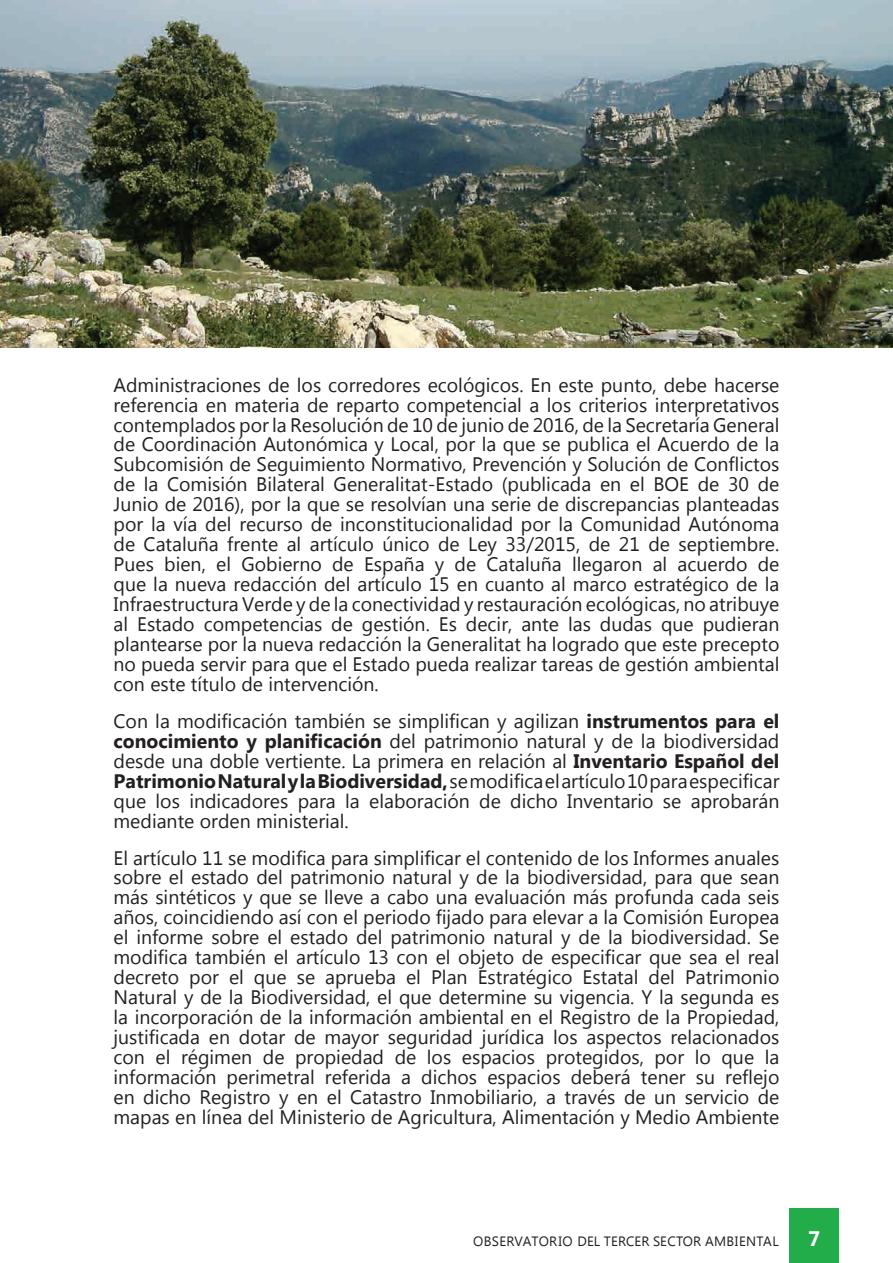
<style>
.page{position:relative;width:893px;height:1263px;background:#fff}
.page>*{position:absolute;margin:0;border:0;box-sizing:border-box;transform-origin:0 0}
.t1{font:700 21px "Lao UI";color:#fff}
.t2{font:19.5px/20px "Lao UI";color:#231f20;text-align:justify}
.t3{font:13.5px "Lao UI";letter-spacing:.02em;color:#231f20}
.s1{font-weight:700}
</style>
<div class="page">
<div style="left:789px;top:1209px;width:50px;height:54px;background:#23ac4a"></div>
<img style="left:0;top:0;width:893px;height:347px">
<p class="t2" style="left:114px;top:374px;width:667px">Administraciones de los corredores ecológicos. En este punto, debe hacerse referencia en materia de reparto competencial a los criterios interpretativos contemplados por la Resolución de 10 de junio de 2016, de la Secretaría General de Coordinación Autonómica y Local, por la que se publica el Acuerdo de la Subcomisión de Seguimiento Normativo, Prevención y Solución de Conflictos de la Comisión Bilateral Generalitat-Estado (publicada en el BOE de 30 de Junio de 2016), por la que se resolvían una serie de discrepancias planteadas por la vía del recurso de inconstitucionalidad por la Comunidad Autónoma de Cataluña frente al artículo único de Ley 33/2015, de 21 de septiembre.<br>Pues bien, el Gobierno de España y de Cataluña llegaron al acuerdo de que la nueva redacción del artículo 15 en cuanto al marco estratégico de la Infraestructura Verde y de la conectividad y restauración ecológicas, no atribuye al Estado competencias de gestión. Es decir, ante las dudas que pudieran plantearse por la nueva redacción la Generalitat ha logrado que este precepto no pueda servir para que el Estado pueda realizar tareas de gestión ambiental con este título de intervención.</p>
<p class="t2" style="left:114px;top:710px;width:667px">Con la modificación también se simplifican y agilizan <span class="s1">instrumentos para el conocimiento y planificación</span> del patrimonio natural y de la biodiversidad desde una doble vertiente. La primera en relación al <span class="s1">Inventario Español del Patrimonio Natural y la Biodiversidad,</span> se modifica el artículo 10 para especificar que los indicadores para la elaboración de dicho Inventario se aprobarán mediante orden ministerial.</p>
<p class="t2" style="left:114px;top:847px;width:667px">El artículo 11 se modifica para simplificar el contenido de los Informes anuales sobre el estado del patrimonio natural y de la biodiversidad, para que sean más sintéticos y que se lleve a cabo una evaluación más profunda cada seis años, coincidiendo así con el periodo fijado para elevar a la Comisión Europea el informe sobre el estado del patrimonio natural y de la biodiversidad. Se modifica también el artículo 13 con el objeto de especificar que sea el real decreto por el que se aprueba el Plan Estratégico Estatal del Patrimonio Natural y de la Biodiversidad, el que determine su vigencia. Y la segunda es la incorporación de la información ambiental en el Registro de la Propiedad, justificada en dotar de mayor seguridad jurídica los aspectos relacionados con el régimen de propiedad de los espacios protegidos, por lo que la información perimetral referida a dichos espacios deberá tener su reflejo en dicho Registro y en el Catastro Inmobiliario, a través de un servicio de mapas en línea del Ministerio de Agricultura, Alimentación y Medio Ambiente</p>
<p class="t3" style="left:473px;top:1232px;width:307px">OBSERVATORIO DEL TERCER SECTOR AMBIENTAL</p>
<p class="t1" style="left:808px;top:1224px;width:14px">7</p>
</div>
